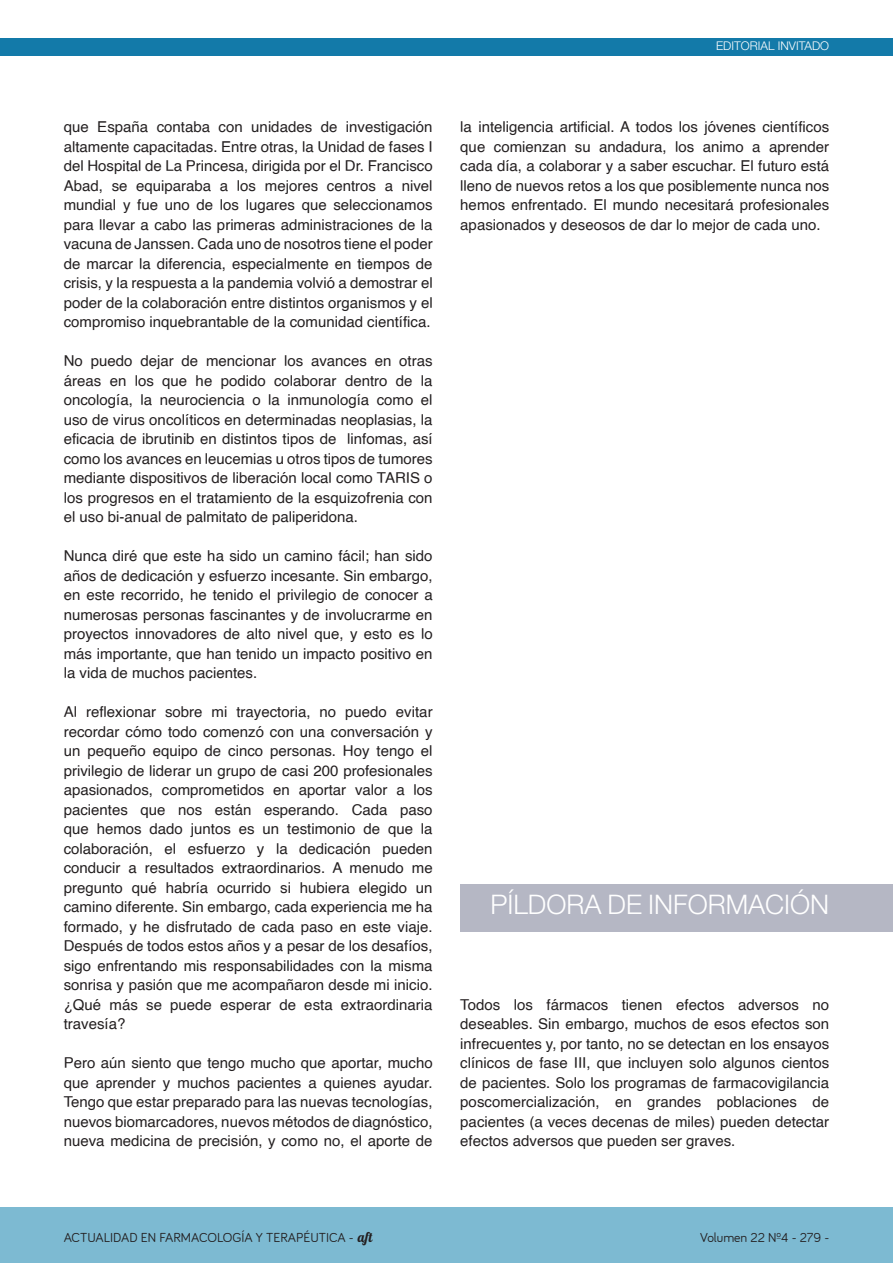
<style>
.page{position:relative;width:893px;height:1263px;background:#fff}
.page>*{position:absolute;margin:0;border:0;box-sizing:border-box;transform-origin:0 0}
.ENCABEZADOS_1{font:300 27px "Helvetica Neue";color:#fff}
.PÁRRAFO{font:15px/19.5px "Helvetica";color:#231f20;text-align:justify}
.NUMERACIÓN{font:13.5px "Bariol";color:#231f20}
.t1{font:300 12px "Helvetica Neue";color:#fff}
.s1{font-family:"Lobster 1.4"}
</style>
<div class="page">
<div style="left:0;top:1208px;width:893px;height:55px;background:#7dbad2"></div>
<div style="left:0;top:38px;width:893px;height:17px;background:#137aa9"></div>
<div style="left:460px;top:884px;width:433px;height:47px;background:#b5b7c4"></div>
<p class="t1" style="left:716px;top:38px;width:114px">EDITORIAL INVITADO</p>
<p class="PÁRRAFO" style="left:64px;top:117px;width:370px">que España contaba con unidades de investigación altamente capacitadas. Entre otras, la Unidad de fases I del Hospital de La Princesa, dirigida por el Dr. Francisco Abad, se equiparaba a los mejores centros a nivel mundial y fue uno de los lugares que seleccionamos para llevar a cabo las primeras administraciones de la vacuna de Janssen. Cada uno de nosotros tiene el poder de marcar la diferencia, especialmente en tiempos de crisis, y la respuesta a la pandemia volvió a demostrar el poder de la colaboración entre distintos organismos y el compromiso inquebrantable de la comunidad científica.</p>
<p class="PÁRRAFO" style="left:64px;top:351px;width:370px">No puedo dejar de mencionar los avances en otras áreas en los que he podido colaborar dentro de la oncología, la neurociencia o la inmunología como el uso de virus oncolíticos en determinadas neoplasias, la eficacia de ibrutinib en distintos tipos de linfomas, así como los avances en leucemias u otros tipos de tumores mediante dispositivos de liberación local como TARIS o los progresos en el tratamiento de la esquizofrenia con el uso bi-anual de palmitato de paliperidona.</p>
<p class="PÁRRAFO" style="left:64px;top:546px;width:370px">Nunca diré que este ha sido un camino fácil; han sido años de dedicación y esfuerzo incesante. Sin embargo, en este recorrido, he tenido el privilegio de conocer a numerosas personas fascinantes y de involucrarme en proyectos innovadores de alto nivel que, y esto es lo más importante, que han tenido un impacto positivo en la vida de muchos pacientes.</p>
<p class="PÁRRAFO" style="left:64px;top:702px;width:370px">Al reflexionar sobre mi trayectoria, no puedo evitar recordar cómo todo comenzó con una conversación y un pequeño equipo de cinco personas. Hoy tengo el privilegio de liderar un grupo de casi 200 profesionales apasionados, comprometidos en aportar valor a los pacientes que nos están esperando. Cada paso que hemos dado juntos es un testimonio de que la colaboración, el esfuerzo y la dedicación pueden conducir a resultados extraordinarios. A menudo me pregunto qué habría ocurrido si hubiera elegido un camino diferente. Sin embargo, cada experiencia me ha formado, y he disfrutado de cada paso en este viaje.<br>Después de todos estos años y a pesar de los desafíos, sigo enfrentando mis responsabilidades con la misma sonrisa y pasión que me acompañaron desde mi inicio. ¿Qué más se puede esperar de esta extraordinaria travesía?</p>
<p class="PÁRRAFO" style="left:64px;top:1053px;width:370px">Pero aún siento que tengo mucho que aportar, mucho que aprender y muchos pacientes a quienes ayudar.<br>Tengo que estar preparado para las nuevas tecnologías, nuevos biomarcadores, nuevos métodos de diagnóstico, nueva medicina de precisión, y como no, el aporte de</p>
<p class="PÁRRAFO" style="left:460px;top:117px;width:370px">la inteligencia artificial. A todos los jóvenes científicos que comienzan su andadura, los animo a aprender cada día, a colaborar y a saber escuchar. El futuro está lleno de nuevos retos a los que posiblemente nunca nos hemos enfrentado. El mundo necesitará profesionales apasionados y deseosos de dar lo mejor de cada uno.</p>
<p class="ENCABEZADOS_1" style="left:490px;top:887px;width:340px">PÍLDORA DE INFORMACIÓN</p>
<p class="PÁRRAFO" style="left:460px;top:995px;width:370px">Todos los fármacos tienen efectos adversos no deseables. Sin embargo, muchos de esos efectos son infrecuentes y, por tanto, no se detectan en los ensayos clínicos de fase III, que incluyen solo algunos cientos de pacientes. Solo los programas de farmacovigilancia poscomercialización, en grandes poblaciones de pacientes (a veces decenas de miles) pueden detectar efectos adversos que pueden ser graves.</p>
<p class="NUMERACIÓN" style="left:64px;top:1229px;width:310px">ACTUALIDAD EN FARMACOLOGÍA Y TERAPÉUTICA - <span class="s1">aft</span></p>
<p class="NUMERACIÓN" style="left:700px;top:1230px;width:131px">Volumen 22 Nº4 - 279 -</p>
</div>
